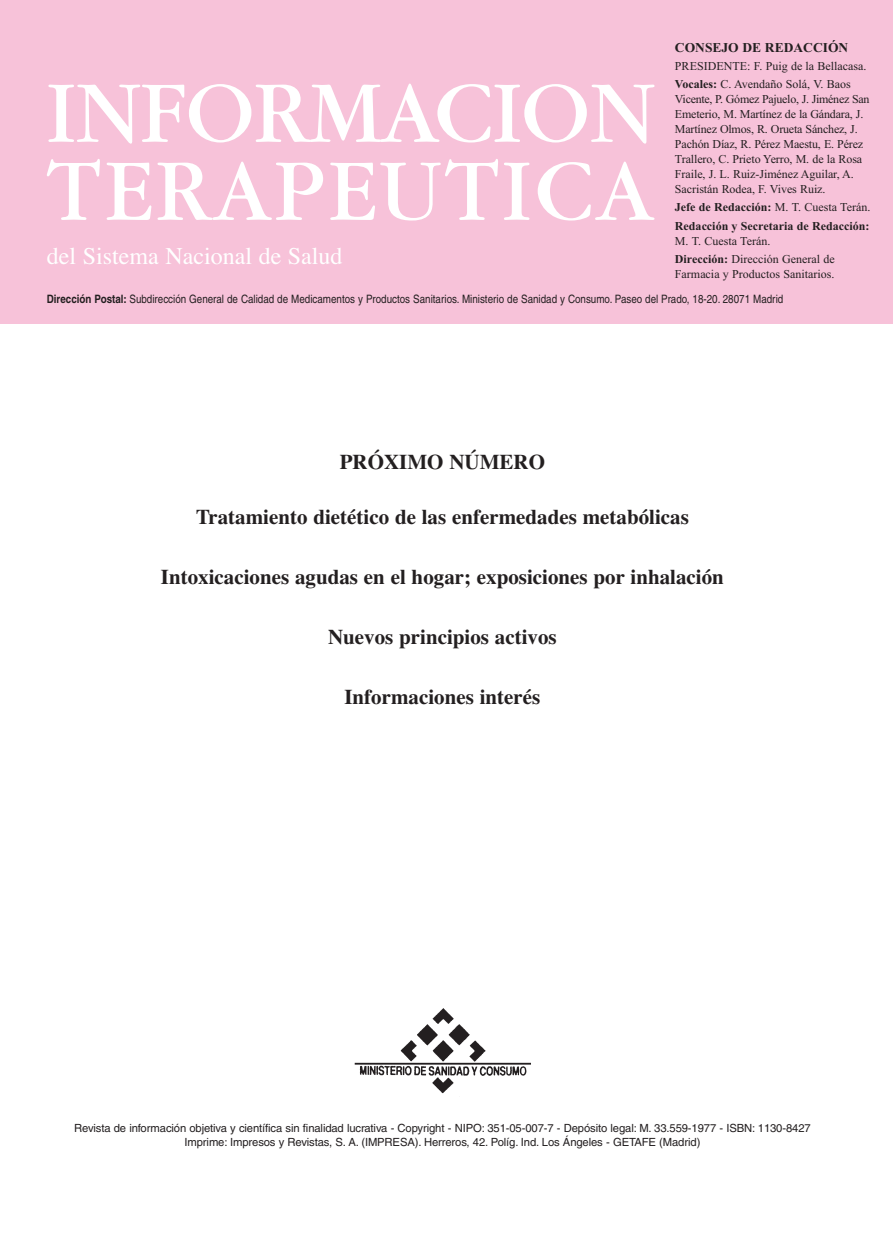
<style>
.page{position:relative;width:893px;height:1233px;background:#fff}
.page>*{position:absolute;margin:0;border:0;box-sizing:border-box;transform-origin:0 0}
.t1{font:91.5px/78px "Garamond";letter-spacing:.015em;color:#fff}
.t2{font:24px "Times";color:#fff}
.t3{font:700 21px "Times";color:#231f20}
.t4{font:700 13.5px "Times";color:#231f20}
.t5{font:12px/15px "Times";letter-spacing:-.005em;color:#231f20}
.t6{font:700 12px/18.1px "Times";color:#231f20}
.t7{font:11.55px "Helvetica";color:#231f20;scale:.85 1}
.t8{font:11.25px/13.5px "Helvetica";letter-spacing:-.01em;color:#231f20;text-align:center}
.s1{font-weight:700}
.s2{font-weight:400}
</style>
<div class="page">
<div style="left:0;top:0;width:892px;height:323px;background:#f7c2d9"></div>
<img style="left:354px;top:1008px;width:177px;height:86px">
<p class="t4" style="left:675px;top:43px;width:175px">CONSEJO DE REDACCIÓN</p>
<p class="t5" style="left:675px;top:58px;width:193px;line-height:18.1px">PRESIDENTE: F. Puig de la Bellacasa.<br><span class="s1">Vocales:</span> C. Avendaño Solá, V. Baos</p>
<p class="t5" style="left:675px;top:93px;width:196px">Vicente, P. Gómez Pajuelo, J. Jiménez San Emeterio, M. Martínez de la Gándara, J.<br>Martínez Olmos, R. Orueta Sánchez, J.<br>Pachón Díaz, R. Pérez Maestu, E. Pérez Trallero, C. Prieto Yerro, M. de la Rosa Fraile, J. L. Ruiz-Jiménez Aguilar, A.<br>Sacristán Rodea, F. Vives Ruiz.</p>
<p class="t6" style="left:675px;top:200px;width:197px">Jefe de Redacción: <span class="s2">M. T. Cuesta Terán.<br></span>Redacción y Secretaria de Redacción:</p>
<p class="t5" style="left:675px;top:233px;width:161px;line-height:18.1px">M. T. Cuesta Terán.<br><span class="s1">Dirección:</span> Dirección General de</p>
<p class="t5" style="left:675px;top:267px;width:161px">Farmacia y Productos Sanitarios.</p>
<h1 class="t1" style="left:47px;top:82px;width:610px">INFORMACION<br>TERAPEUTICA</h1>
<h2 class="t2" style="left:47px;top:247px;width:297px">del Sistema Nacional de Salud</h2>
<p class="t7" style="left:47px;top:295px;width:868px"><span class="s1">Dirección Postal:</span> Subdirección General de Calidad de Medicamentos y Productos Sanitarios. Ministerio de Sanidad y Consumo. Paseo del Prado, 18-20. 28071 Madrid</p>
<h3 class="t3" style="left:340px;top:454px;width:207px">PRÓXIMO NÚMERO</h3>
<h3 class="t3" style="left:196px;top:510px;width:494px">Tratamiento dietético de las enfermedades metabólicas</h3>
<h3 class="t3" style="left:161px;top:570px;width:564px">Intoxicaciones agudas en el hogar; exposiciones por inhalación</h3>
<h3 class="t3" style="left:328px;top:630px;width:230px">Nuevos principios activos</h3>
<h3 class="t3" style="left:344px;top:690px;width:197px">Informaciones interés</h3>
<p class="t8" style="left:74px;top:1123px;width:738px">Revista de información objetiva y científica sin finalidad lucrativa - Copyright - NIPO: 351-05-007-7 - Depósito legal: M. 33.559-1977 - ISBN: 1130-8427<br>Imprime: Impresos y Revistas, S. A. (IMPRESA). Herreros, 42. Políg. Ind. Los Ángeles - GETAFE (Madrid)</p>
</div>
